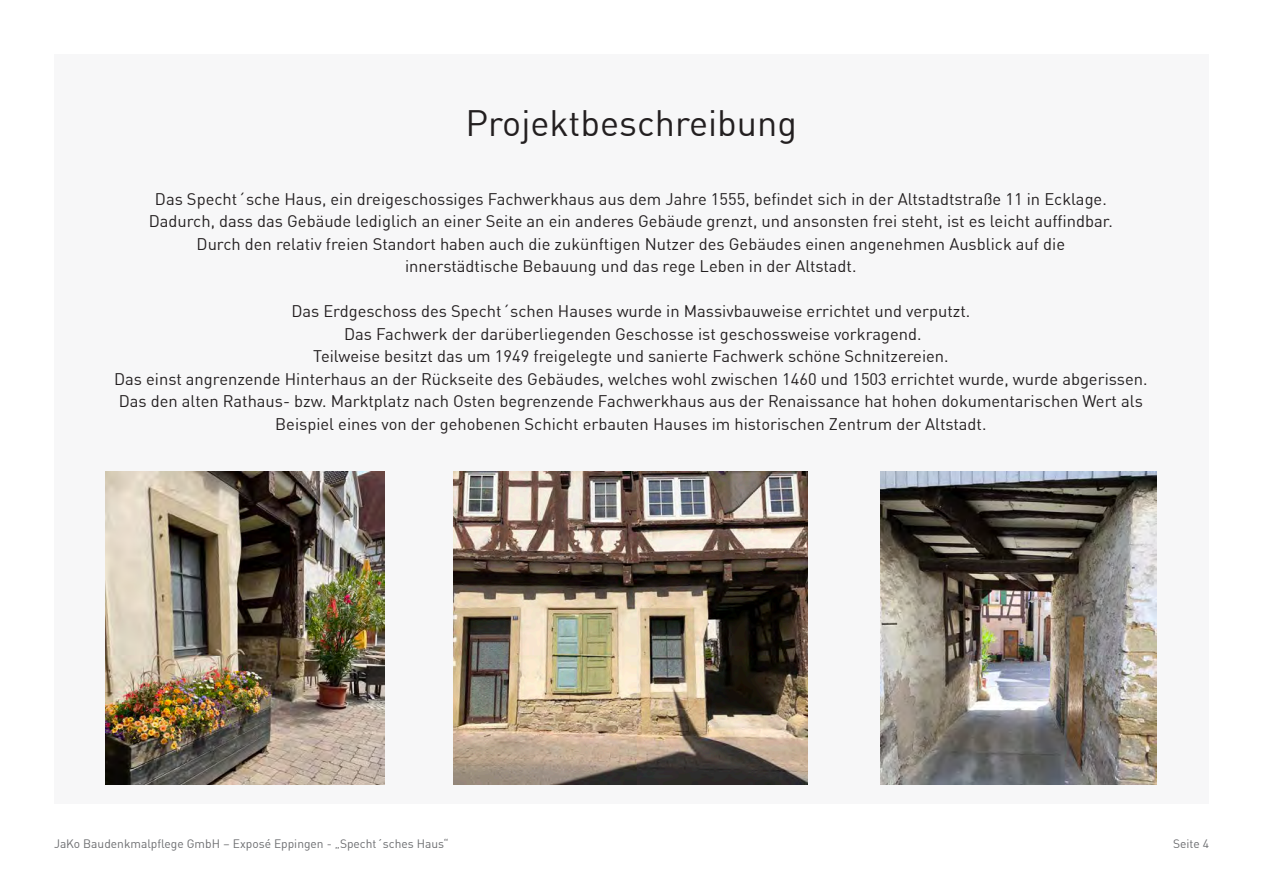
<style>
.page{position:relative;width:1263px;height:893px;background:#fff}
.page>*{position:absolute;margin:0;border:0;box-sizing:border-box;transform-origin:0 0}
.Kopfzeile_Seite{font:36px "DIN Offc";color:#231f20}
.Textkörper{font:16.5px/22.5px "DIN Offc";color:#231f20;text-align:center}
.t1{font:12px "DIN Offc";color:#6c6d70}
</style>
<div class="page">
<div style="left:54px;top:54px;width:1155px;height:750px;background:#f7f7f8"></div>
<img style="left:454px;top:471px;width:354px;height:314px">
<img style="left:880px;top:471px;width:277px;height:314px">
<img style="left:105px;top:471px;width:279px;height:314px">
<p class="Kopfzeile_Seite" style="left:465px;top:101px;width:333px">Projektbeschreibung</p>
<p class="Textkörper" style="left:155px;top:188px;width:953px">Das Specht´sche Haus, ein dreigeschossiges Fachwerkhaus aus dem Jahre 1555, befindet sich in der Altstadtstraße 11 in Ecklage.</p>
<p class="Textkörper" style="left:149px;top:210px;width:966px">Dadurch, dass das Gebäude lediglich an einer Seite an ein anderes Gebäude grenzt, und ansonsten frei steht, ist es leicht auffindbar.</p>
<p class="Textkörper" style="left:197px;top:233px;width:870px">Durch den relativ freien Standort haben auch die zukünftigen Nutzer des Gebäudes einen angenehmen Ausblick auf die</p>
<p class="Textkörper" style="left:405px;top:255px;width:453px">innerstädtische Bebauung und das rege Leben in der Altstadt.</p>
<p class="Textkörper" style="left:291px;top:300px;width:680px">Das Erdgeschoss des Specht´schen Hauses wurde in Massivbauweise errichtet und verputzt.</p>
<p class="Textkörper" style="left:344px;top:323px;width:579px">Das Fachwerk der darüberliegenden Geschosse ist geschossweise vorkragend.</p>
<p class="Textkörper" style="left:313px;top:345px;width:637px">Teilweise besitzt das um 1949 freigelegte und sanierte Fachwerk schöne Schnitzereien.</p>
<p class="Textkörper" style="left:114px;top:368px;width:1035px">Das einst angrenzende Hinterhaus an der Rückseite des Gebäudes, welches wohl zwischen 1460 und 1503 errichtet wurde, wurde abgerissen.</p>
<p class="Textkörper" style="left:119px;top:390px;width:1026px">Das den alten Rathaus- bzw. Marktplatz nach Osten begrenzende Fachwerkhaus aus der Renaissance hat hohen dokumentarischen Wert als<br>Beispiel eines von der gehobenen Schicht erbauten Hauses im historischen Zentrum der Altstadt.</p>
<p class="t1" style="left:54px;top:836px;width:396px">JaKo Baudenkmalpflege GmbH – Exposé Eppingen - „Specht´sches Haus“</p>
<p class="t1" style="left:1173px;top:836px;width:37px">Seite 4</p>
</div>
